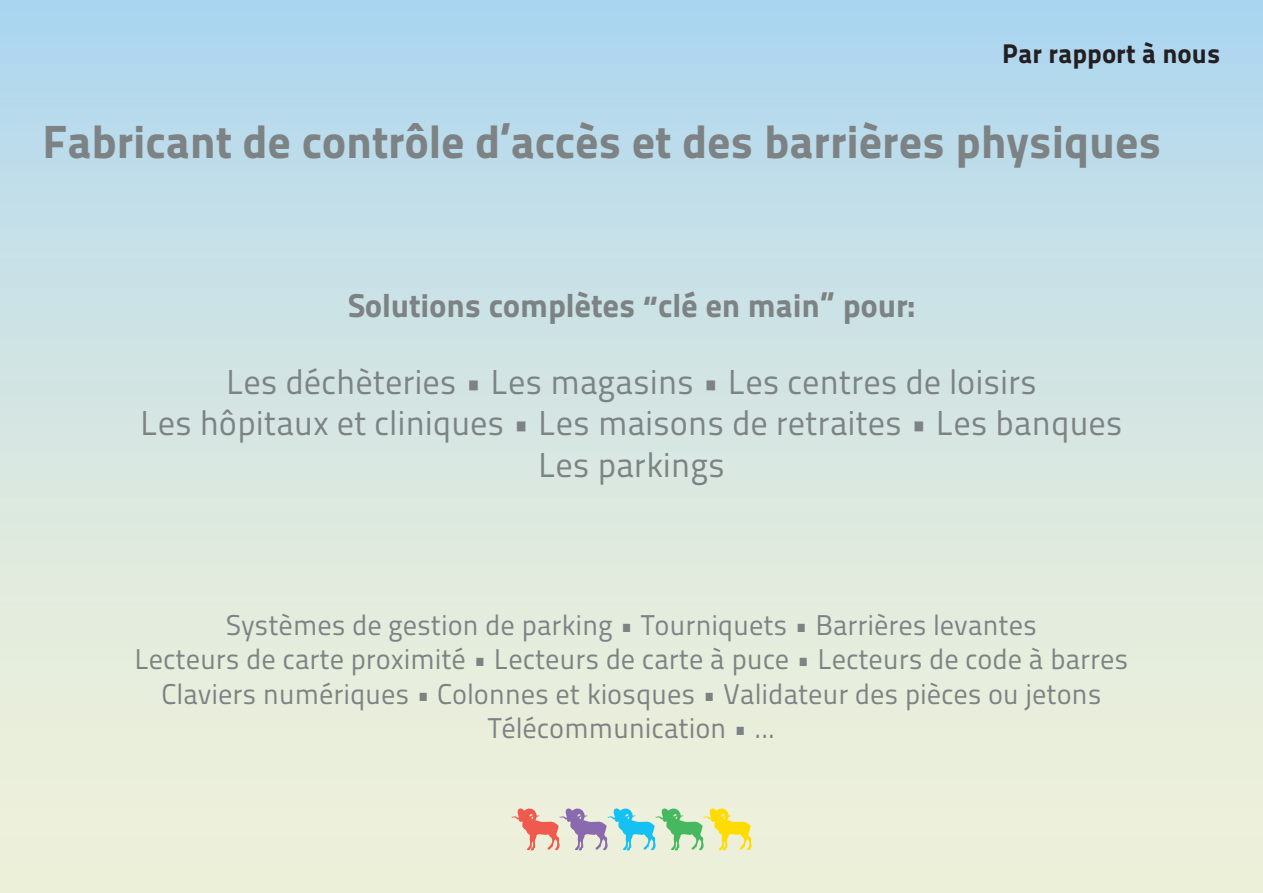
<style>
.page{position:relative;width:1263px;height:893px;background:#fff}
.page>*{position:absolute;margin:0;border:0;box-sizing:border-box;transform-origin:0 0}
.t1{font:46.5px "Titillium Maps 29 L 999 wt";letter-spacing:-.005em;color:#7d8384}
.t2{font:34.5px/41.4px "Titillium Maps 29 L 400 wt";letter-spacing:-.005em;color:#7d8384;text-align:center}
.t3{font:33px "Titillium Maps 29 L 999 wt";letter-spacing:-.005em;color:#7d8384}
.t4{font:28.5px/34.2px "Titillium Maps 29 L 400 wt";letter-spacing:-.005em;color:#7d8384;text-align:center}
.t5{font:27px "Titillium Maps 29 L 999 wt";color:#231f20}
</style>
<div class="page">
<div style="left:0;top:0;width:1263px;height:893px;background:linear-gradient(to bottom,#b2d8ee,#f6f4d7)"></div>
<svg style="left:511px;top:808px;width:241px;height:42px;background:#c7cfb1"></svg>
<p class="t5" style="left:1002px;top:32px;width:220px">Par rapport à nous</p>
<h1 class="t1" style="left:43px;top:105px;width:1120px">Fabricant de contrôle d’accès et des barrières physiques</h1>
<p class="t3" style="left:347px;top:279px;width:570px">Solutions complètes “clé en main” pour:</p>
<p class="t2" style="left:140px;top:359px;width:984px">Les déchèteries • Les magasins • Les centres de loisirs<br>Les hôpitaux et cliniques • Les maisons de retraites • Les banques<br>Les parkings</p>
<p class="t4" style="left:135px;top:607px;width:995px">Systèmes de gestion de parking • Tourniquets • Barrières levantes<br>Lecteurs de carte proximité • Lecteurs de carte à puce • Lecteurs de code à barres Claviers numériques • Colonnes et kiosques • Validateur des pièces ou jetons Télécommunication • ...</p>
</div>
